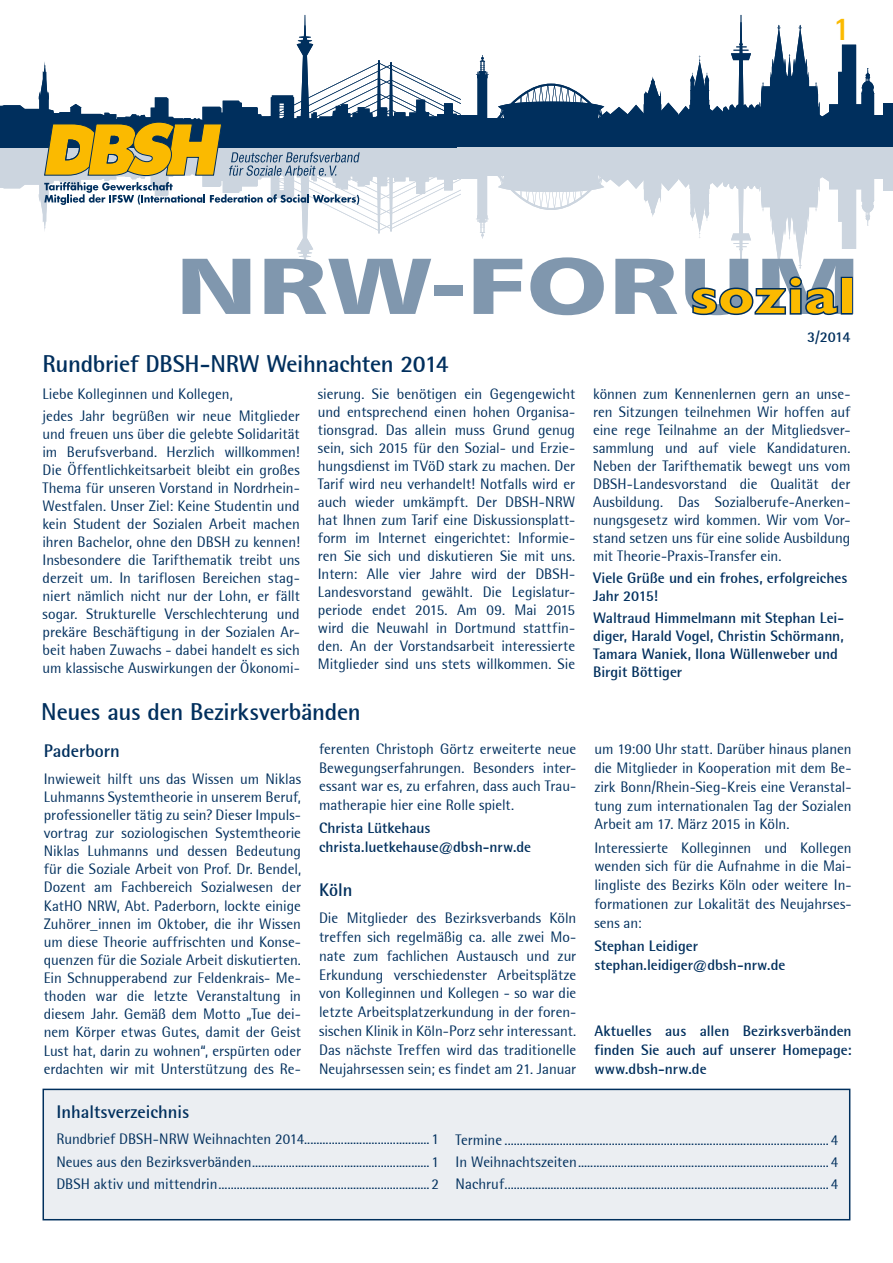
<style>
.page{position:relative;width:893px;height:1263px;background:#fff}
.page>*{position:absolute;margin:0;border:0;box-sizing:border-box;transform-origin:0 0}
.t1{font:79.5px "Humanist 777 BT Black B";color:#8097ae;scale:1.34 1}
.t2{font:700 51px "Humanist 521 BT";letter-spacing:.03em;color:#fbba00;scale:1.21 1}
.t3{font:700 33px "Rotis Semi Sans";color:#fbba00}
.t4{font:700 24px "Rotis Semi Sans";letter-spacing:-.01em;color:#002f5d}
.t5{font:700 18px "Rotis Semi Sans";color:#002f5d}
.t6{font:15px/18px "Rotis Semi Sans";color:#002f5d;text-align:justify}
.t7{font:700 15px/18px "Rotis Semi Sans";letter-spacing:-.005em;color:#002f5d}
</style>
<div class="page">
<div style="left:43px;top:1089px;width:807px;height:131px;background:#ebeef2;border:2px solid #002f5d"></div>
<svg style="left:0;top:176px;width:461px;height:103px"></svg>
<div style="left:864px;top:158px;width:25px;height:21px;background:#ccd5df"></div>
<div style="left:883px;top:158px;width:10px;height:33px;background:#ccd5df"></div>
<div style="left:458px;top:158px;width:24px;height:21px;background:#ccd5df"></div>
<div style="left:458px;top:147px;width:435px;height:17px;background:#ccd5df"></div>
<div style="left:864px;top:115px;width:25px;height:20px;background:#002f5d"></div>
<div style="left:883px;top:103px;width:10px;height:32px;background:#002f5d"></div>
<div style="left:458px;top:115px;width:24px;height:20px;background:#002f5d"></div>
<div style="left:458px;top:129px;width:435px;height:18px;background:#002f5d"></div>
<svg style="left:44px;top:182px;width:315px;height:23px"></svg>
<svg style="left:0;top:15px;width:461px;height:161px"></svg>
<svg style="left:476px;top:15px;width:398px;height:301px"></svg>
<div style="left:841px;top:277px;width:12px;height:38px;border:3px solid #002f5d"></div>
<h3 class="t3" style="left:833px;top:9px;width:19px">1</h3>
<h1 class="t1" style="left:175px;top:235px;width:513px">NRW-FORUM</h1>
<h2 class="t2" style="left:692px;top:264px;width:136px">sozial</h2>
<p class="t7" style="left:807px;top:327px;width:45px">3/2014</p>
<h3 class="t4" style="left:43px;top:349px;width:408px">Rundbrief DBSH-NRW Weihnachten 2014</h3>
<p class="t6" style="left:43px;top:383px;width:259px;line-height:22.2px">Liebe Kolleginnen und Kollegen,<br>jedes Jahr begrüßen wir neue Mitglieder</p>
<p class="t6" style="left:43px;top:425px;width:259px">und freuen uns über die gelebte Solidarität im Berufsverband. Herzlich willkommen!<br>Die Öffentlichkeitsarbeit bleibt ein großes Thema für unseren Vorstand in Nordrhein-Westfalen. Unser Ziel: Keine Studentin und kein Student der Sozialen Arbeit machen ihren Bachelor, ohne den DBSH zu kennen!<br>Insbesondere die Tarifthematik treibt uns derzeit um. In tariflosen Bereichen stag&shy;niert nämlich nicht nur der Lohn, er fällt sogar. Strukturelle Verschlechterung und prekäre Beschäftigung in der Sozialen Ar&shy;beit haben Zuwachs - dabei handelt es sich um klassische Auswirkungen der Ökonomi-</p>
<p class="t6" style="left:318px;top:385px;width:259px">sierung. Sie benötigen ein Gegengewicht und entsprechend einen hohen Organisa&shy;tionsgrad. Das allein muss Grund genug sein, sich 2015 für den Sozial- und Erzie&shy;hungsdienst im TVöD stark zu machen. Der Tarif wird neu verhandelt! Notfalls wird er auch wieder umkämpft. Der DBSH-NRW hat Ihnen zum Tarif eine Diskussionsplatt&shy;form im Internet eingerichtet: Informie&shy;ren Sie sich und diskutieren Sie mit uns.<br>Intern: Alle vier Jahre wird der DBSH-Landesvorstand gewählt. Die Legislatur&shy;periode endet 2015. Am 09. Mai 2015 wird die Neuwahl in Dortmund stattfin&shy;den. An der Vorstandsarbeit interessierte Mitglieder sind uns stets willkommen. Sie</p>
<p class="t6" style="left:593px;top:385px;width:259px">können zum Kennenlernen gern an unse&shy;ren Sitzungen teilnehmen Wir hoffen auf eine rege Teilnahme an der Mitgliedsver&shy;sammlung und auf viele Kandidaturen.<br>Neben der Tarifthematik bewegt uns vom DBSH-Landesvorstand die Qualität der Ausbildung. Das Sozialberufe-Anerken&shy;nungsgesetz wird kommen. Wir vom Vor&shy;stand setzen uns für eine solide Ausbildung mit Theorie-Praxis-Transfer ein.</p>
<p class="t7" style="left:593px;top:569px;width:256px">Viele Grüße und ein frohes, erfolgreiches<br>Jahr 2015!</p>
<p class="t7" style="left:593px;top:609px;width:252px">Waltraud Himmelmann mit Stephan Lei&shy;diger, Harald Vogel, Christin Schörmann, Tamara Waniek, Ilona Wüllenweber und Birgit Böttiger</p>
<h3 class="t4" style="left:41px;top:697px;width:321px">Neues aus den Bezirksverbänden</h3>
<p class="t5" style="left:44px;top:740px;width:78px">Paderborn</p>
<p class="t6" style="left:44px;top:769px;width:259px">Inwieweit hilft uns das Wissen um Niklas Luhmanns Systemtheorie in unserem Beruf, professioneller tätig zu sein? Dieser Impuls&shy;vortrag zur soziologischen Systemtheorie Niklas Luhmanns und dessen Bedeutung für die Soziale Arbeit von Prof. Dr. Bendel, Dozent am Fachbereich Sozialwesen der KatHO NRW, Abt. Paderborn, lockte einige Zuhörer_innen im Oktober, die ihr Wissen um diese Theorie auffrischten und Konse&shy;quenzen für die Soziale Arbeit diskutierten.<br>Ein Schnupperabend zur Feldenkrais- Me&shy;thoden war die letzte Veranstaltung in diesem Jahr. Gemäß dem Motto „Tue dei&shy;nem Körper etwas Gutes, damit der Geist Lust hat, darin zu wohnen“, erspürten oder erdachten wir mit Unterstützung des Re-</p>
<p class="t6" style="left:319px;top:739px;width:259px;line-height:18.8px">ferenten Christoph Görtz erweiterte neue Bewegungserfahrungen. Besonders inter&shy;essant war es, zu erfahren, dass auch Trau&shy;matherapie hier eine Rolle spielt.</p>
<p class="t7" style="left:319px;top:818px;width:214px;line-height:18.8px">Christa Lütkehaus christa.luetkehause@dbsh-nrw.de</p>
<p class="t5" style="left:319px;top:879px;width:35px">Köln</p>
<p class="t6" style="left:319px;top:909px;width:259px;line-height:18.8px">Die Mitglieder des Bezirksverbands Köln treffen sich regelmäßig ca. alle zwei Mo&shy;nate zum fachlichen Austausch und zur Erkundung verschiedenster Arbeitsplätze von Kolleginnen und Kollegen - so war die letzte Arbeitsplatzerkundung in der foren&shy;sischen Klinik in Köln-Porz sehr interessant.<br>Das nächste Treffen wird das traditionelle Neujahrsessen sein; es findet am 21. Januar</p>
<p class="t6" style="left:594px;top:739px;width:259px;line-height:18.9px">um 19:00 Uhr statt. Darüber hinaus planen die Mitglieder in Kooperation mit dem Be&shy;zirk Bonn/Rhein-Sieg-Kreis eine Veranstal&shy;tung zum internationalen Tag der Sozialen Arbeit am 17. März 2015 in Köln.</p>
<p class="t6" style="left:594px;top:838px;width:259px;line-height:18.9px">Interessierte Kolleginnen und Kollegen wenden sich für die Aufnahme in die Mai&shy;lingliste des Bezirks Köln oder weitere In&shy;formationen zur Lokalität des Neujahrses&shy;sens an:</p>
<p class="t7" style="left:594px;top:936px;width:193px;line-height:18.9px">Stephan Leidiger stephan.leidiger@dbsh-nrw.de</p>
<p class="t7" style="left:594px;top:1021px;width:259px;line-height:18.9px;text-align:justify">Aktuelles aus allen Bezirksverbänden finden Sie auch auf unserer Homepage: www.dbsh-nrw.de</p>
<p class="t5" style="left:56px;top:1101px;width:135px">Inhaltsverzeichnis</p>
<p class="t6" style="left:56px;top:1128px;width:384px;line-height:22.2px">Rundbrief DBSH-NRW Weihnachten 2014.........................................1<br>Neues aus den Bezirksverbänden..........................................................1<br>DBSH aktiv und mittendrin..................................................................... 2</p>
<p class="t6" style="left:456px;top:1128px;width:384px;line-height:22.2px">Termine ..........................................................................................................4<br>In Weihnachtszeiten..................................................................................4<br>Nachruf..........................................................................................................4</p>
</div>
